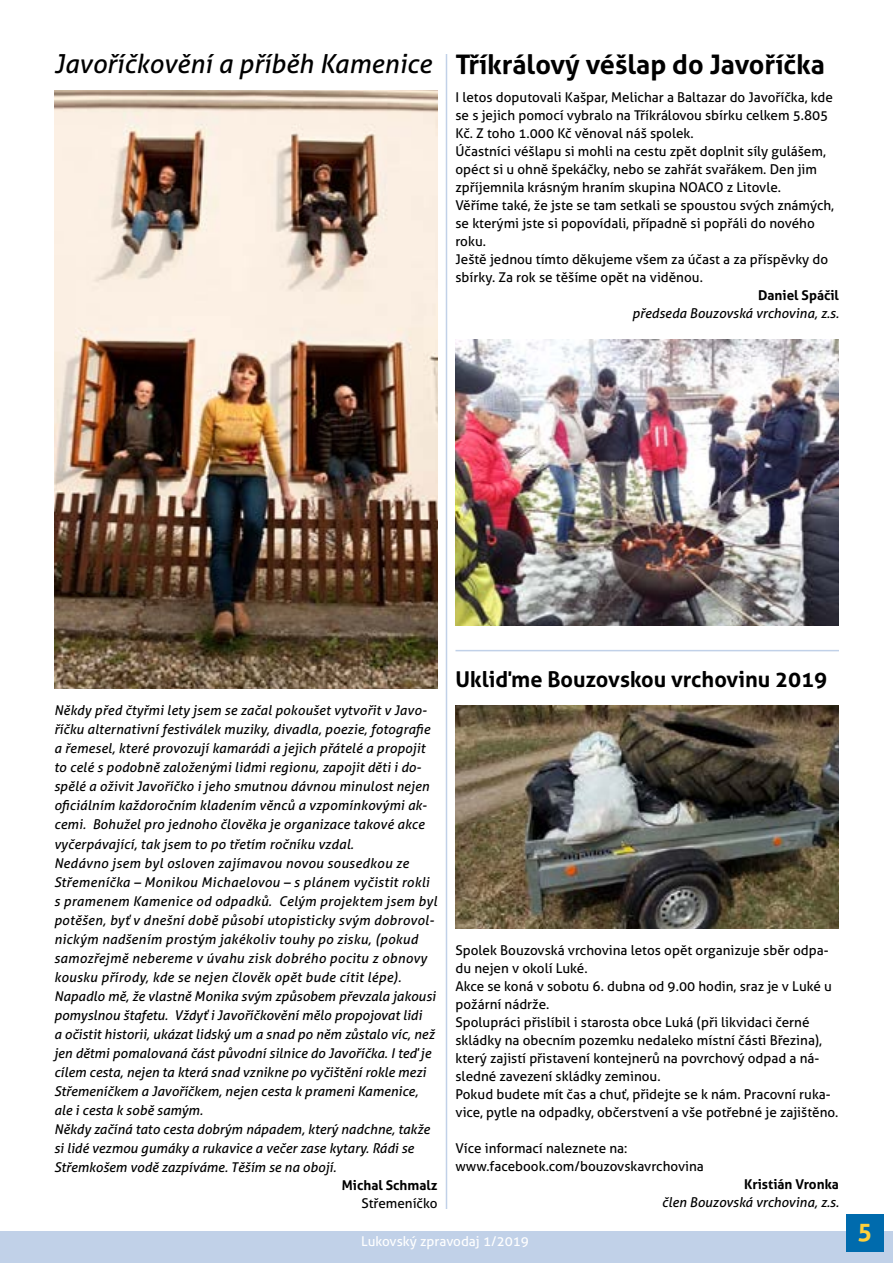
<style>
.page{position:relative;width:893px;height:1263px;background:#fff}
.page>*{position:absolute;margin:0;border:0;box-sizing:border-box;transform-origin:0 0}
.t1{font:700 27px "Aller";color:#000}
.t2{font:italic 26.25px "Aller";color:#000}
.t3{font:700 24.75px "Aller";color:#ffd03a}
.t4{font:700 21.75px "Aller";color:#000}
.t5{font:italic 13.5px/19px "Aller";letter-spacing:.01em;color:#000}
.t6{font:13.5px/18px "Aller";color:#000}
.t7{font:700 13.5px "Aller";color:#000}
.t8{font:13.5px "Aller";color:#fff}
</style>
<div class="page">
<div style="left:0;top:1231px;width:893px;height:32px;background:#c1d1e8"></div>
<div style="left:846px;top:1214px;width:37px;height:37px;background:#006bad"></div>
<img style="left:54px;top:90px;width:383px;height:599px">
<img style="left:455px;top:705px;width:384px;height:223px">
<img style="left:455px;top:339px;width:384px;height:287px">
<hr style="left:455px;top:650px;width:384px;height:1px;background:#c1d1e8">
<hr style="left:446px;top:54px;width:1px;height:1155px;background:#c1d1e8">
<h2 class="t2" style="left:54px;top:48px;width:379px">Javoříčkovění a příběh Kamenice</h2>
<h1 class="t1" style="left:455px;top:48px;width:371px">Tříkrálový véšlap do Javoříčka</h1>
<p class="t6" style="left:455px;top:88px;width:380px">I letos doputovali Kašpar, Melichar a Baltazar do Javoříčka, kde se s jejich pomocí vybralo na Tříkrálovou sbírku celkem 5.805<br>Kč. Z toho 1.000 Kč věnoval náš spolek.<br>Účastníci véšlapu si mohli na cestu zpět doplnit síly gulášem, opéct si u ohně špekáčky, nebo se zahřát svařákem. Den jim zpříjemnila krásným hraním skupina NOACO z Litovle.<br>Věříme také, že jste se tam setkali se spoustou svých známých, se kterými jste si popovídali, případně si popřáli do nového roku.<br>Ještě jednou tímto děkujeme všem za účast a za příspěvky do sbírky. Za rok se těšíme opět na viděnou.</p>
<p class="t7" style="left:758px;top:287px;width:82px">Daniel Spáčil</p>
<p class="t5" style="left:632px;top:303px;width:208px">předseda Bouzovská vrchovina, z.s.</p>
<p class="t5" style="left:54px;top:701px;width:385px">Někdy před čtyřmi lety jsem se začal pokoušet vytvořit v Javo&shy;říčku alternativní festiválek muziky, divadla, poezie, fotografie a řemesel, které provozují kamarádi a jejich přátelé a propojit to celé s podobně založenými lidmi regionu, zapojit děti i do&shy;spělé a oživit Javoříčko i jeho smutnou dávnou minulost nejen oficiálním každoročním kladením věnců a vzpomínkovými ak&shy;cemi. Bohužel pro jednoho člověka je organizace takové akce vyčerpávající, tak jsem to po třetím ročníku vzdal.<br>Nedávno jsem byl osloven zajímavou novou sousedkou ze Střemeníčka – Monikou Michaelovou – s plánem vyčistit rokli s pramenem Kamenice od odpadků. Celým projektem jsem byl potěšen, byť v dnešní době působí utopisticky svým dobrovol&shy;nickým nadšením prostým jakékoliv touhy po zisku, (pokud samozřejmě nebereme v úvahu zisk dobrého pocitu z obnovy kousku přírody, kde se nejen člověk opět bude cítit lépe).<br>Napadlo mě, že vlastně Monika svým způsobem převzala jakousi pomyslnou štafetu. Vždyť i Javoříčkovění mělo propojovat lidi<br>a očistit historii, ukázat lidský um a snad po něm zůstalo víc, než jen dětmi pomalovaná část původní silnice do Javoříčka. I teď je cílem cesta, nejen ta která snad vznikne po vyčištění rokle mezi Střemeníčkem a Javoříčkem, nejen cesta k prameni Kamenice, ale i cesta k sobě samým.<br>Někdy začíná tato cesta dobrým nápadem, který nadchne, takže si lidé vezmou gumáky a rukavice a večer zase kytary. Rádi se Střemkošem vodě zazpíváme. Těším se na obojí.</p>
<p class="t7" style="left:342px;top:1177px;width:97px">Michal Schmalz</p>
<p class="t6" style="left:361px;top:1194px;width:78px">Střemeníčko</p>
<h3 class="t4" style="left:455px;top:666px;width:373px">Ukliďme Bouzovskou vrchovinu 2019</h3>
<p class="t6" style="left:455px;top:941px;width:384px">Spolek Bouzovská vrchovina letos opět organizuje sběr odpa&shy;du nejen v okolí Luké.<br>Akce se koná v sobotu 6. dubna od 9.00 hodin, sraz je v Luké u požární nádrže.<br>Spolupráci přislíbil i starosta obce Luká (při likvidaci černé skládky na obecním pozemku nedaleko místní části Březina), který zajistí přistavení kontejnerů na povrchový odpad a ná&shy;sledné zavezení skládky zeminou.<br>Pokud budete mít čas a chuť, přidejte se k nám. Pracovní ruka&shy;vice, pytle na odpadky, občerstvení a vše potřebné je zajištěno.</p>
<p class="t6" style="left:455px;top:1139px;width:250px">Více informací naleznete na: www.facebook.com/bouzovskavrchovina</p>
<p class="t7" style="left:744px;top:1176px;width:96px">Kristián Vronka</p>
<p class="t5" style="left:662px;top:1193px;width:179px">člen Bouzovská vrchovina, z.s.</p>
<p class="t8" style="left:361px;top:1233px;width:170px">Lukovský zpravodaj 1/2019</p>
<h3 class="t3" style="left:857px;top:1215px;width:16px">5</h3>
</div>
